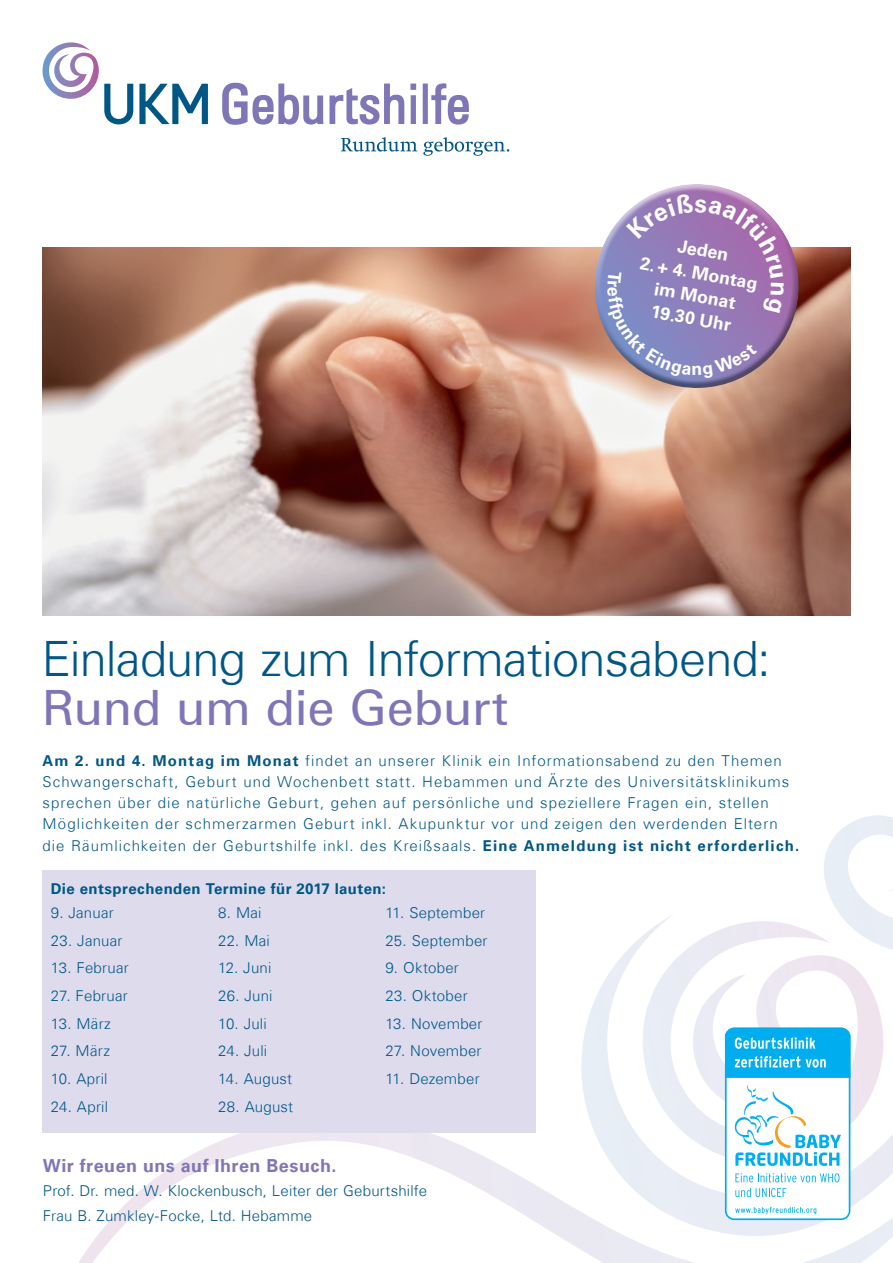
<style>
.page{position:relative;width:893px;height:1263px;background:#fff}
.page>*{position:absolute;margin:0;border:0;box-sizing:border-box;transform-origin:0 0}
.t1{font:300 48.75px "Univers Com 45";letter-spacing:-.015em;color:#005786}
.t2{font:48.75px "Univers Com 55 Roman";letter-spacing:-.015em;color:#7f76b7}
.UKM_AZ_SwLi_pos_10{font:700 18px "Univers Com 65";letter-spacing:.025em;color:#7f76b7}
.t3{font:700 17.85px/23px "Univers";color:#fff;text-align:center}
.UKM_AZ_SwLi_pos_10-2{font:300 15px/21.2px "Univers Com 45";letter-spacing:.065em;color:#005786}
.UKM_AZ_SwLi_pos_10-3{font:300 15px "Univers Com 45";letter-spacing:.015em;color:#005786}
.UKM_AZ_SwLi_pos_10-4{font:300 15px "Univers Com 45";letter-spacing:.01em;color:#005786}
.UKM_AZ_SwLi_pos_10-5{font:700 15px "Univers Com 65";letter-spacing:.025em;color:#005786}
.UKM_AZ_SwLi_pos_10-6{font:300 15px "Univers Com 45";letter-spacing:.02em;color:#005786}
.s1{font-family:"Univers Com 65";font-weight:700}
</style>
<div class="page">
<svg style="left:78px;top:1132px;width:797px;height:131px"></svg>
<svg style="left:824px;top:815px;width:69px;height:98px"></svg>
<svg style="left:533px;top:913px;width:360px;height:339px"></svg>
<div style="left:43px;top:870px;width:493px;height:262px;background:#dedbed"></div>
<svg style="left:42px;top:42px;width:91px;height:82px"></svg>
<svg style="left:139px;top:84px;width:69px;height:40px"></svg>
<svg style="left:222px;top:82px;width:195px;height:43px"></svg>
<svg style="left:423px;top:84px;width:5px;height:40px"></svg>
<svg style="left:431px;top:83px;width:38px;height:42px"></svg>
<svg style="left:341px;top:137px;width:76px;height:15px"></svg>
<svg style="left:423px;top:137px;width:86px;height:19px"></svg>
<img style="left:43px;top:248px;width:807px;height:367px">
<svg style="left:582px;top:247px;width:229px;height:158px;background:#c8a596"></svg>
<svg style="left:725px;top:1028px;width:125px;height:192px"></svg>
<svg style="left:587px;top:184px;width:219px;height:195px;background:#a58db7"></svg>
<p class="t3" style="left:680px;top:235px;width:53px;rotate:10deg">Jeden</p>
<p class="t3" style="left:643px;top:251px;width:120px;rotate:10deg">2. + 4. Montag im Monat<br>19.30 Uhr</p>
<p class="t1" style="left:41px;top:629px;width:731px">Einladung zum Informationsabend:</p>
<p class="t2" style="left:42px;top:678px;width:468px">Rund um die Geburt</p>
<p class="UKM_AZ_SwLi_pos_10-2" style="left:43px;top:750px;width:748px"><span class="s1">Am 2. und 4. Montag im Monat</span> findet an unserer Klinik ein Informationsabend zu den Themen<br>Schwangerschaft, Geburt und Wochenbett statt. Hebammen und Ärzte des Universitätsklinikums</p>
<p class="UKM_AZ_SwLi_pos_10-2" style="left:43px;top:792px;width:728px">sprechen über die natürliche Geburt, gehen auf persönliche und speziellere Fragen ein, stellen</p>
<p class="UKM_AZ_SwLi_pos_10-2" style="left:43px;top:813px;width:737px">Möglichkeiten der schmerzarmen Geburt inkl. Akupunktur vor und zeigen den werdenden Eltern</p>
<p class="UKM_AZ_SwLi_pos_10-2" style="left:43px;top:835px;width:758px">die Räumlichkeiten der Geburtshilfe inkl. des Kreißsaals. <span class="s1">Eine Anmeldung ist nicht erforderlich.</span></p>
<p class="UKM_AZ_SwLi_pos_10-5" style="left:51px;top:879px;width:337px">Die entsprechenden Termine für 2017 lauten:</p>
<p class="UKM_AZ_SwLi_pos_10-2" style="left:51px;top:902px;width:64px">9. Januar</p>
<p class="UKM_AZ_SwLi_pos_10-3" style="left:51px;top:931px;width:73px">23. Januar</p>
<p class="UKM_AZ_SwLi_pos_10-3" style="left:51px;top:959px;width:79px">13. Februar</p>
<p class="UKM_AZ_SwLi_pos_10-3" style="left:51px;top:987px;width:79px">27. Februar</p>
<p class="UKM_AZ_SwLi_pos_10-2" style="left:51px;top:1013px;width:62px">13. März</p>
<p class="UKM_AZ_SwLi_pos_10-2" style="left:51px;top:1040px;width:61px">27. März</p>
<p class="UKM_AZ_SwLi_pos_10-2" style="left:51px;top:1068px;width:58px">10. April</p>
<p class="UKM_AZ_SwLi_pos_10-2" style="left:51px;top:1096px;width:59px">24. April</p>
<p class="UKM_AZ_SwLi_pos_10-2" style="left:218px;top:902px;width:45px">8. Mai</p>
<p class="UKM_AZ_SwLi_pos_10-2" style="left:218px;top:930px;width:53px">22. Mai</p>
<p class="UKM_AZ_SwLi_pos_10-2" style="left:218px;top:957px;width:55px">12. Juni</p>
<p class="UKM_AZ_SwLi_pos_10-2" style="left:218px;top:985px;width:56px">26. Juni</p>
<p class="UKM_AZ_SwLi_pos_10-2" style="left:218px;top:1013px;width:50px">10. Juli</p>
<p class="UKM_AZ_SwLi_pos_10-2" style="left:218px;top:1040px;width:51px">24. Juli</p>
<p class="UKM_AZ_SwLi_pos_10-3" style="left:218px;top:1069px;width:76px">14. August</p>
<p class="UKM_AZ_SwLi_pos_10-3" style="left:218px;top:1097px;width:77px">28. August</p>
<p class="UKM_AZ_SwLi_pos_10-3" style="left:385px;top:904px;width:101px">11. September</p>
<p class="UKM_AZ_SwLi_pos_10-3" style="left:385px;top:931px;width:104px">25. September</p>
<p class="UKM_AZ_SwLi_pos_10-6" style="left:385px;top:959px;width:75px">9. Oktober</p>
<p class="UKM_AZ_SwLi_pos_10-6" style="left:385px;top:987px;width:84px">23. Oktober</p>
<p class="UKM_AZ_SwLi_pos_10-4" style="left:385px;top:1014px;width:99px">13. November</p>
<p class="UKM_AZ_SwLi_pos_10-4" style="left:385px;top:1042px;width:98px">27. November</p>
<p class="UKM_AZ_SwLi_pos_10-4" style="left:385px;top:1069px;width:96px">11. Dezember</p>
<p class="UKM_AZ_SwLi_pos_10" style="left:43px;top:1155px;width:295px">Wir freuen uns auf Ihren Besuch.</p>
<p class="UKM_AZ_SwLi_pos_10-3" style="left:43px;top:1182px;width:386px">Prof. Dr. med. W. Klockenbusch, Leiter der Geburtshilfe</p>
<p class="UKM_AZ_SwLi_pos_10-4" style="left:43px;top:1206px;width:271px">Frau B. Zumkley-Focke, Ltd. Hebamme</p>
</div>
